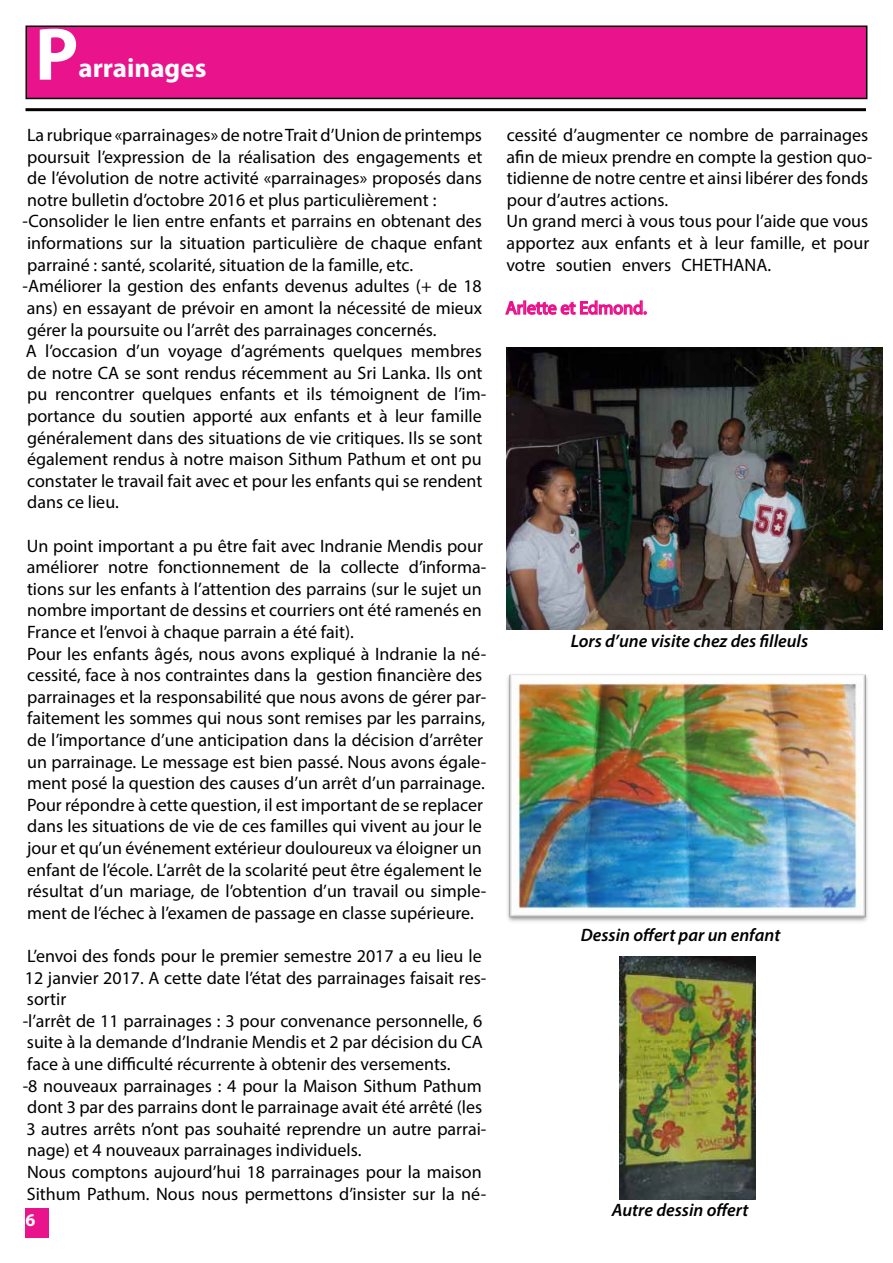
<style>
.page{position:relative;width:893px;height:1263px;background:#fff}
.page>*{position:absolute;margin:0;border:0;box-sizing:border-box;transform-origin:0 0}
.t1{font:700 75px "Myriad Pro";color:#fff}
.t2{font:700 27px "Myriad Pro";color:#fff}
.t3{font:18px/21.6px "Myriad Pro";color:#000}
.t4{font:italic 600 18px "Myriad Pro";color:#000}
.t5{font:700 18px "Myriad Pro";color:#fff}
</style>
<div class="page">
<div style="left:26px;top:1208px;width:23px;height:29px;background:#e9138c"></div>
<div style="left:26px;top:26px;width:841px;height:72px;background:#e9138c"></div>
<div style="left:26px;top:26px;width:841px;height:73px;border:2px solid #000"></div>
<hr style="left:26px;top:108px;width:840px;height:3px;background:#000">
<img style="left:506px;top:348px;width:376px;height:282px">
<svg style="left:505px;top:300px;width:142px;height:55px"></svg>
<img style="left:619px;top:956px;width:137px;height:243px">
<img style="left:507px;top:674px;width:361px;height:248px">
<h1 class="t1" style="left:35px;top:5px;width:45px">P</h1>
<h2 class="t2" style="left:78px;top:51px;width:129px">arrainages</h2>
<p class="t3" style="left:23px;top:124px;width:465px">La rubrique «parrainages» de notre Trait d’Union de printemps poursuit l’expression de la réalisation des engagements et de l’évolution de notre activité «parrainages» proposés dans notre bulletin d’octobre 2016 et plus particulièrement : -Consolider le lien entre enfants et parrains en obtenant des informations sur la situation particulière de chaque enfant parrainé : santé, scolarité, situation de la famille, etc. -Améliorer la gestion des enfants devenus adultes (+ de 18 ans) en essayant de prévoir en amont la nécessité de mieux gérer la poursuite ou l’arrêt des parrainages concernés.<br>A l’occasion d’un voyage d’agréments quelques membres de notre CA se sont rendus récemment au Sri Lanka. Ils ont pu rencontrer quelques enfants et ils témoignent de l’im&shy;portance du soutien apporté aux enfants et à leur famille généralement dans des situations de vie critiques. Ils se sont également rendus à notre maison Sithum Pathum et ont pu constater le travail fait avec et pour les enfants qui se rendent dans ce lieu.</p>
<p class="t3" style="left:27px;top:534px;width:461px">Un point important a pu être fait avec Indranie Mendis pour améliorer notre fonctionnement de la collecte d’informa&shy;tions sur les enfants à l’attention des parrains (sur le sujet un nombre important de dessins et courriers ont été ramenés en France et l’envoi à chaque parrain a été fait).<br>Pour les enfants âgés, nous avons expliqué à Indranie la né&shy;cessité, face à nos contraintes dans la gestion financière des parrainages et la responsabilité que nous avons de gérer par&shy;faitement les sommes qui nous sont remises par les parrains, de l’importance d’une anticipation dans la décision d’arrêter un parrainage. Le message est bien passé. Nous avons égale&shy;ment posé la question des causes d’un arrêt d’un parrainage.<br>Pour répondre à cette question, il est important de se replacer dans les situations de vie de ces familles qui vivent au jour le jour et qu’un événement extérieur douloureux va éloigner un enfant de l’école. L’arrêt de la scolarité peut être également le résultat d’un mariage, de l’obtention d’un travail ou simple&shy;ment de l’échec à l’examen de passage en classe supérieure.</p>
<p class="t3" style="left:23px;top:945px;width:465px">L’envoi des fonds pour le premier semestre 2017 a eu lieu le 12 janvier 2017. A cette date l’état des parrainages faisait res&shy;sortir<br>-l’arrêt de 11 parrainages : 3 pour convenance personnelle, 6 suite à la demande d’Indranie Mendis et 2 par décision du CA face à une difficulté récurrente à obtenir des versements.<br>-8 nouveaux parrainages : 4 pour la Maison Sithum Pathum dont 3 par des parrains dont le parrainage avait été arrêté (les 3 autres arrêts n’ont pas souhaité reprendre un autre parrai&shy;nage) et 4 nouveaux parrainages individuels.<br>Nous comptons aujourd’hui 18 parrainages pour la maison Sithum Pathum. Nous nous permettons d’insister sur la né-</p>
<p class="t5" style="left:26px;top:1208px;width:11px">6</p>
<p class="t3" style="left:506px;top:124px;width:368px">cessité d’augmenter ce nombre de parrainages afin de mieux prendre en compte la gestion quo&shy;tidienne de notre centre et ainsi libérer des fonds pour d’autres actions.<br>Un grand merci à vous tous pour l’aide que vous apportez aux enfants et à leur famille, et pour votre soutien envers CHETHANA.</p>
<p class="t4" style="left:571px;top:629px;width:239px">Lors d’une visite chez des filleuls</p>
<p class="t4" style="left:581px;top:924px;width:201px">Dessin offert par un enfant</p>
<p class="t4" style="left:612px;top:1199px;width:138px">Autre dessin offert</p>
</div>
